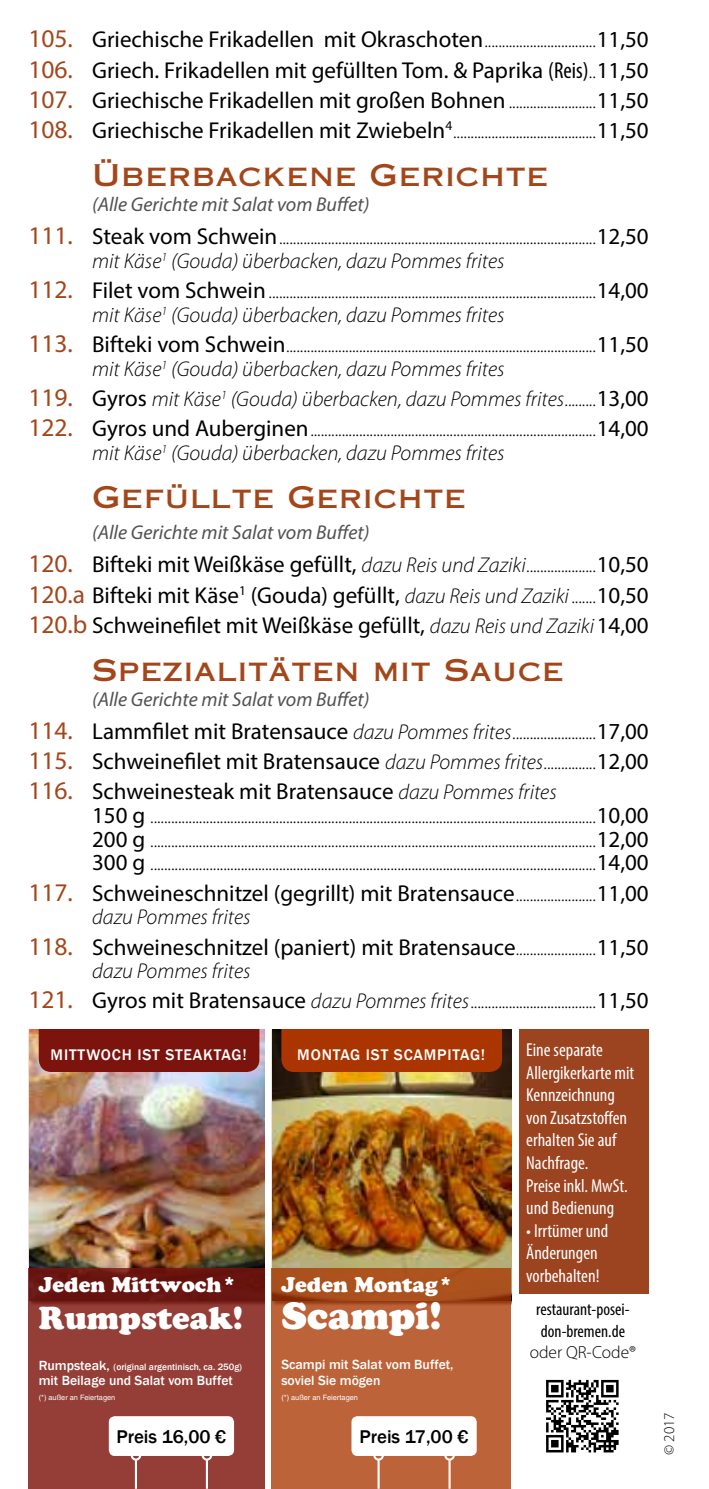
<style>
.page{position:relative;width:709px;height:1489px;background:#fff}
.page>*{position:absolute;margin:0;border:0;box-sizing:border-box;transform-origin:0 0}
.t1{font:37.75px "Cooper Black Std";color:#fff}
.t2{font:31.5px "Cooper Black Std";color:#fff}
.t3{font:30px "Copperplate Thirty One AB";letter-spacing:.025em;color:#a3471b}
.t4{font:23px/30.2px "Myriad Pro";color:#000;text-align:justify}
.t5{font:italic 300 21.5px/30.2px "Myriad Pro";color:#000}
.t6{font:21px "Cooper Black Std";color:#fff}
.t7{font:300 20px/23.8px "Myriad Pro";color:#000}
.t8{font:italic 20px "Myriad Pro";color:#525254}
.t9{font:500 19px "Franklin Gothic";color:#000}
.t10{font:condensed 18.75px/22.5px "Myriad Pro";color:#fff}
.t11{font:condensed 17.5px/21px "Myriad Pro";color:#000}
.t12{font:300 17.5px "Myriad Pro";color:#000}
.t13{font:500 15.75px "Franklin Gothic";letter-spacing:.05em;color:#fff}
.t14{font:300 15px "Myriad Pro";color:#000}
.t15{font:500 13.75px/15.8px "Franklin Gothic";color:#fff}
.t16{font:500 9.5px "Franklin Gothic";color:#fff}
.t17{font:7.25px "Helvetica";color:#fff}
.s1{font-size:25.5px;color:#a3471b}
.s2{font-weight:300;font-size:20px}
.s3{font-stretch:condensed}
.s4{font-weight:400;font-size:25.5px;color:#a3471b}
.s5{font-weight:400;font-size:23px}
.s6{font-weight:400;font-style:italic;color:#525254}
.s7{font-weight:400;font-style:normal;font-size:25.5px;color:#a3471b}
.s8{font-weight:400;font-style:normal;font-size:23px}
.s9{font-style:normal;font-size:20px}
.s10{font-weight:300;font-style:italic;font-size:21.5px}
.s11{font-style:italic;font-size:21.5px}
.s12{font-size:13.75px}
</style>
<div class="page">
<div style="left:543px;top:1377px;width:78px;height:77px;background:linear-gradient(to bottom,#fff,#fff)"></div>
<svg style="left:546px;top:1379px;width:72px;height:73px"></svg>
<div style="left:519px;top:1029px;width:129px;height:265px;background:#9c431f"></div>
<img style="left:30px;top:1029px;width:235px;height:238px">
<svg style="left:28px;top:1267px;width:237px;height:221px;background:#8c3730"></svg>
<div style="left:39px;top:1029px;width:220px;height:42px;background:#7c130c"></div>
<div style="left:109px;top:1415px;width:125px;height:40px;background:#fff;border-radius:6px"></div>
<hr style="left:135px;top:1459px;width:2px;height:29px;background:#fff">
<div style="left:131px;top:1449px;width:10px;height:11px;border:2px solid #fff;border-radius:50%"></div>
<hr style="left:206px;top:1459px;width:2px;height:29px;background:#fff">
<div style="left:202px;top:1449px;width:10px;height:11px;border:2px solid #fff;border-radius:50%"></div>
<img style="left:272px;top:1029px;width:239px;height:238px">
<svg style="left:272px;top:1267px;width:239px;height:221px;background:#b96034"></svg>
<div style="left:281px;top:1029px;width:221px;height:42px;background:#aa3500"></div>
<div style="left:351px;top:1415px;width:125px;height:40px;background:#fff;border-radius:6px"></div>
<hr style="left:377px;top:1459px;width:2px;height:29px;background:#fff">
<div style="left:373px;top:1449px;width:11px;height:11px;border:2px solid #fff;border-radius:50%"></div>
<hr style="left:448px;top:1459px;width:2px;height:29px;background:#fff">
<div style="left:444px;top:1449px;width:11px;height:11px;border:2px solid #fff;border-radius:50%"></div>
<p class="t4" style="left:28px;top:24px;width:622px"><span class="s1">105.</span> Griechische Frikadellen mit Okraschoten<span class="s2">................................</span>11,50<br><span class="s1">106.</span> Griech. Frikadellen mit gefüllten Tom. &amp; Paprika <span class="s3">(Reis)</span><span class="s2">..</span>11,50<br><span class="s1">107.</span> Griechische Frikadellen mit großen Bohnen <span class="s2">.........................</span>11,50</p>
<p class="t7" style="left:28px;top:119px;width:622px"><span class="s4">108.</span> <span class="s5">Griechische Frikadellen mit Zwiebeln</span><sup>4</sup>.........................................<span class="s5">11,50</span></p>
<h3 class="t3" style="left:92px;top:157px;width:457px">ÜBERBACKENE GERICHTE</h3>
<p class="t7" style="left:28px;top:188px;width:622px;line-height:33px;text-indent:64px"><span class="s6">(Alle Gerichte mit Salat vom Buffet)<br></span><span class="s4">111.</span> <span class="s5">Steak vom Schwein</span>...........................................................................................<span class="s5">12,50</span></p>
<p class="t5" style="left:92px;top:245px;width:414px">mit Käse<sup>1</sup> (Gouda) überbacken, dazu Pommes frites</p>
<p class="t7" style="left:28px;top:279px;width:622px"><span class="s4">112.</span> <span class="s5">Filet vom Schwein</span>..............................................................................................<span class="s5">14,00</span></p>
<p class="t5" style="left:92px;top:299px;width:414px">mit Käse<sup>1</sup> (Gouda) überbacken, dazu Pommes frites</p>
<p class="t7" style="left:28px;top:333px;width:622px"><span class="s4">113.</span> <span class="s5">Bifteki vom Schwein</span>.........................................................................................<span class="s5">11,50</span></p>
<p class="t5" style="left:28px;top:353px;width:622px;text-indent:64px">mit Käse<sup>1</sup> (Gouda) überbacken, dazu Pommes frites<br><span class="s7">119.</span> <span class="s8">Gyros</span> mit Käse<sup>1</sup> (Gouda) überbacken, dazu Pommes frites<span class="s9">.........</span><span class="s8">13,00</span></p>
<p class="t7" style="left:28px;top:417px;width:622px"><span class="s4">122.</span> <span class="s5">Gyros und Auberginen</span>..................................................................................<span class="s5">14,00</span></p>
<p class="t5" style="left:92px;top:437px;width:414px">mit Käse<sup>1</sup> (Gouda) überbacken, dazu Pommes frites</p>
<h3 class="t3" style="left:92px;top:479px;width:375px">GEFÜLLTE GERICHTE</h3>
<p class="t8" style="left:92px;top:520px;width:279px">(Alle Gerichte mit Salat vom Buffet)</p>
<p class="t4" style="left:28px;top:549px;width:622px"><span class="s1">120.</span> Bifteki mit Weißkäse gefüllt, <span class="s10">dazu Reis und Zaziki</span><span class="s2">....................</span>10,50<br><span class="s1">120.a</span> Bifteki mit Käse<sup>1</sup> (Gouda) gefüllt, <span class="s10">dazu Reis und Zaziki</span> <span class="s2">.......</span>10,50<br><span class="s1">120.b</span> Schweinefilet mit Weißkäse gefüllt, <span class="s10">dazu Reis und Zaziki</span>14,00</p>
<h3 class="t3" style="left:92px;top:652px;width:473px">SPEZIALITÄTEN MIT SAUCE</h3>
<p class="t8" style="left:92px;top:686px;width:279px">(Alle Gerichte mit Salat vom Buffet)</p>
<p class="t4" style="left:28px;top:715px;width:622px"><span class="s1">114.</span> Lammfilet mit Bratensauce <span class="s10">dazu Pommes frites</span><span class="s2">........................</span>17,00<br><span class="s1">115.</span> Schweinefilet mit Bratensauce <span class="s10">dazu Pommes frites</span><span class="s2">...............</span>12,00<br><span class="s1">116.</span> Schweinesteak mit Bratensauce <span class="s10">dazu Pommes frites</span></p>
<p class="t7" style="left:92px;top:804px;width:558px;text-align:justify"><span class="s5">150 g</span> ................................................................................................................................<span class="s5">10,00<br>200 g</span> ................................................................................................................................<span class="s5">12,00<br>300 g</span> ................................................................................................................................<span class="s5">14,00</span></p>
<p class="t4" style="left:28px;top:877px;width:622px"><span class="s1">117.</span> Schweineschnitzel (gegrillt) mit Bratensauce<span class="s2">.......................</span>11,00</p>
<p class="t5" style="left:92px;top:901px;width:160px">dazu Pommes frites</p>
<p class="t4" style="left:28px;top:931px;width:622px"><span class="s1">118.</span> Schweineschnitzel (paniert) mit Bratensauce<span class="s2">.......................</span>11,50</p>
<p class="t5" style="left:92px;top:955px;width:160px">dazu Pommes frites</p>
<p class="t7" style="left:28px;top:989px;width:622px"><span class="s4">121.</span> <span class="s5">Gyros mit Bratensauce</span> <span class="s11">dazu Pommes frites</span>....................................<span class="s5">11,50</span></p>
<p class="t13" style="left:51px;top:1045px;width:197px">MITTWOCH IST STEAKTAG!</p>
<p class="t13" style="left:297px;top:1045px;width:189px">MONTAG IST SCAMPITAG!</p>
<p class="t6" style="left:39px;top:1271px;width:200px">Jeden Mittwoch*</p>
<h2 class="t2" style="left:39px;top:1298px;width:206px">Rumpsteak!</h2>
<p class="t16" style="left:39px;top:1360px;width:205px"><span class="s12">Rumpsteak,</span> (original argentinisch, ca. 250g)</p>
<p class="t15" style="left:39px;top:1372px;width:196px">mit Beilage und Salat vom Buffet</p>
<p class="t17" style="left:39px;top:1393px;width:78px">(*) außer an Feiertagen</p>
<p class="t6" style="left:281px;top:1271px;width:174px">Jeden Montag*</p>
<h1 class="t1" style="left:281px;top:1292px;width:162px">Scampi!</h1>
<p class="t15" style="left:281px;top:1356px;width:174px">Scampi mit Salat vom Buffet, soviel Sie mögen</p>
<p class="t17" style="left:281px;top:1393px;width:78px">(*) außer an Feiertagen</p>
<p class="t10" style="left:526px;top:1038px;width:110px">Eine separate<br>Allergikerkarte mit<br>Kennzeichnung von Zusatzstoffen erhalten Sie auf<br>Nachfrage.<br>Preise inkl. MwSt. und Bedienung</p>
<p class="t10" style="left:526px;top:1218px;width:84px">• Irrtümer und<br>Änderungen vorbehalten!</p>
<p class="t11" style="left:536px;top:1298px;width:95px">restaurant-posei&shy;don-bremen.de</p>
<p class="t12" style="left:529px;top:1340px;width:108px">oder QR-Code®</p>
<p class="t9" style="left:116px;top:1424px;width:111px">Preis 16,00 €</p>
<p class="t9" style="left:359px;top:1424px;width:111px">Preis 17,00 €</p>
<p class="t14" style="left:660px;top:1454px;width:44px;rotate:-90deg">© 2017</p>
</div>
